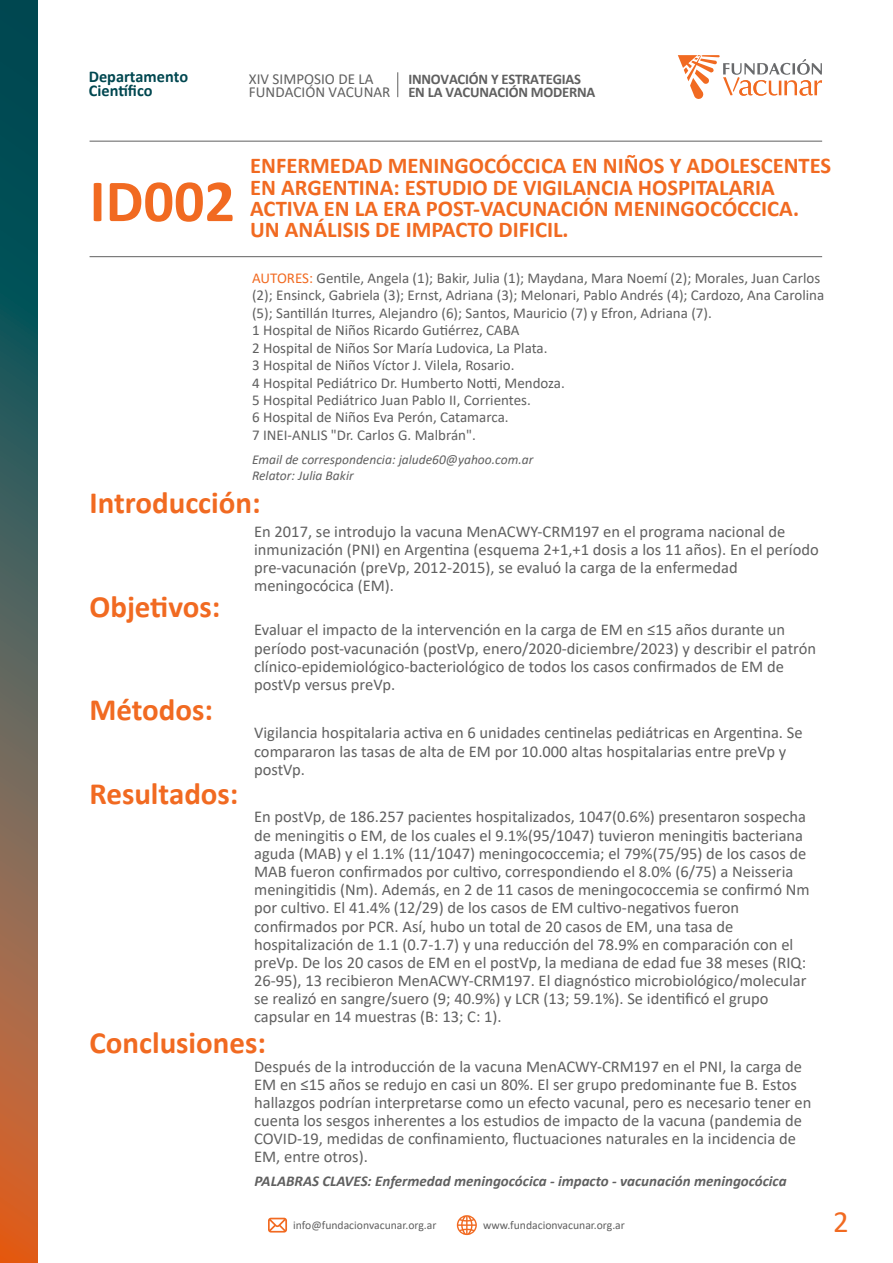
<style>
.page{position:relative;width:893px;height:1263px;background:#fff}
.page>*{position:absolute;margin:0;border:0;box-sizing:border-box;transform-origin:0 0}
.t1{font:700 60.15px "Calibri";color:#f16a21}
.t2{font:700 30.9px "Calibri";color:#f16a21}
.t3{font:30.9px "Calibri";color:#f16a21}
.t4{font:700 22.65px/21.3px "Calibri";color:#f16a21}
.t5{font:16.5px/18.1px "Calibri";color:#606060}
.t6{font:700 16.5px/14.2px "Calibri";color:#004750}
.t7{font:15.3px/12.8px "Calibri";color:#606060}
.t8{font:15px/17.4px "Calibri";color:#606060}
.t9{font:italic 700 15px "Calibri";color:#606060}
.t10{font:700 14.7px/13.5px "Calibri";letter-spacing:-.015em;color:#606060}
.t11{font:italic 13.5px/16.2px "Calibri";color:#606060}
.t12{font:11.7px "Calibri";color:#606060}
.s1{color:#f16a21}
</style>
<div class="page">
<svg style="left:0;top:0;width:37px;height:1263px;background:#5b5e50"></svg>
<svg style="left:678px;top:55px;width:144px;height:44px"></svg>
<hr style="left:90px;top:256px;width:732px;height:1px;background:#606060">
<hr style="left:90px;top:141px;width:732px;height:1px;background:#606060">
<svg style="left:397px;top:72px;width:1px;height:25px"></svg>
<svg style="left:457px;top:1215px;width:20px;height:20px"></svg>
<svg style="left:268px;top:1218px;width:19px;height:14px"></svg>
<p class="t6" style="left:89px;top:69px;width:101px">Departamento<br>Científico</p>
<p class="t7" style="left:249px;top:72px;width:143px">XIV SIMPOSIO DE LA<br>FUNDACIÓN VACUNAR</p>
<p class="t10" style="left:408px;top:72px;width:188px">INNOVACIÓN Y ESTRATEGIAS<br>EN LA VACUNACIÓN MODERNA</p>
<h1 class="t1" style="left:90px;top:159px;width:147px">ID002</h1>
<h3 class="t4" style="left:250px;top:155px;width:583px">ENFERMEDAD MENINGOCÓCCICA EN NIÑOS Y ADOLESCENTES EN ARGENTINA: ESTUDIO DE VIGILANCIA HOSPITALARIA ACTIVA EN LA ERA POST-VACUNACIÓN MENINGOCÓCCICA.<br>UN ANÁLISIS DE IMPACTO DIFICIL.</h3>
<p class="t8" style="left:252px;top:269px;width:574px"><span class="s1">AUTORES:</span> Gentile, Angela (1); Bakir, Julia (1); Maydana, Mara Noemí (2); Morales, Juan Carlos (2); Ensinck, Gabriela (3); Ernst, Adriana (3); Melonari, Pablo Andrés (4); Cardozo, Ana Carolina (5); Santillán Iturres, Alejandro (6); Santos, Mauricio (7) y Efron, Adriana (7).<br>1 Hospital de Niños Ricardo Gutiérrez, CABA<br>2 Hospital de Niños Sor María Ludovica, La Plata.<br>3 Hospital de Niños Víctor J. Vilela, Rosario.<br>4 Hospital Pediátrico Dr. Humberto Notti, Mendoza.<br>5 Hospital Pediátrico Juan Pablo II, Corrientes.<br>6 Hospital de Niños Eva Perón, Catamarca.<br>7 INEI-ANLIS "Dr. Carlos G. Malbrán".</p>
<p class="t11" style="left:252px;top:451px;width:283px">Email de correspondencia: jalude60@yahoo.com.ar<br>Relator: Julia Bakir</p>
<h2 class="t2" style="left:89px;top:480px;width:173px">Introducción:</h2>
<p class="t5" style="left:254px;top:522px;width:566px">En 2017, se introdujo la vacuna MenACWY-CRM197 en el programa nacional de inmunización (PNI) en Argentina (esquema 2+1,+1 dosis a los 11 años). En el período pre-vacunación (preVp, 2012-2015), se evaluó la carga de la enfermedad meningocócica (EM).</p>
<h2 class="t2" style="left:89px;top:585px;width:132px">Objetivos:</h2>
<p class="t5" style="left:254px;top:620px;width:563px">Evaluar el impacto de la intervención en la carga de EM en ≤15 años durante un período post-vacunación (postVp, enero/2020-diciembre/2023) y describir el patrón clínico-epidemiológico-bacteriológico de todos los casos confirmados de EM de postVp versus preVp.</p>
<h2 class="t2" style="left:89px;top:688px;width:125px">Métodos:</h2>
<h2 class="t2" style="left:89px;top:772px;width:151px">Resultados:</h2>
<p class="t5" style="left:254px;top:723px;width:550px">Vigilancia hospitalaria activa en 6 unidades centinelas pediátricas en Argentina. Se compararon las tasas de alta de EM por 10.000 altas hospitalarias entre preVp y postVp.</p>
<p class="t5" style="left:254px;top:807px;width:557px">En postVp, de 186.257 pacientes hospitalizados, 1047(0.6%) presentaron sospecha de meningitis o EM, de los cuales el 9.1%(95/1047) tuvieron meningitis bacteriana aguda (MAB) y el 1.1% (11/1047) meningococcemia; el 79%(75/95) de los casos de MAB fueron confirmados por cultivo, correspondiendo el 8.0% (6/75) a Neisseria meningitidis (Nm). Además, en 2 de 11 casos de meningococcemia se confirmó Nm por cultivo. El 41.4% (12/29) de los casos de EM cultivo-negativos fueron confirmados por PCR. Así, hubo un total de 20 casos de EM, una tasa de hospitalización de 1.1 (0.7-1.7) y una reducción del 78.9% en comparación con el preVp. De los 20 casos de EM en el postVp, la mediana de edad fue 38 meses (RIQ:<br>26-95), 13 recibieron MenACWY-CRM197. El diagnóstico microbiológico/molecular se realizó en sangre/suero (9; 40.9%) y LCR (13; 59.1%). Se identificó el grupo capsular en 14 muestras (B: 13; C: 1).</p>
<h2 class="t2" style="left:89px;top:1021px;width:178px">Conclusiones:</h2>
<p class="t5" style="left:254px;top:1056px;width:559px">Después de la introducción de la vacuna MenACWY-CRM197 en el PNI, la carga de EM en ≤15 años se redujo en casi un 80%. El ser grupo predominante fue B. Estos hallazgos podrían interpretarse como un efecto vacunal, pero es necesario tener en cuenta los sesgos inherentes a los estudios de impacto de la vacuna (pandemia de COVID-19, medidas de confinamiento, fluctuaciones naturales en la incidencia de EM, entre otros).</p>
<p class="t9" style="left:254px;top:1170px;width:534px">PALABRAS CLAVES: Enfermedad meningocócica - impacto - vacunación meningocócica</p>
<p class="t12" style="left:293px;top:1216px;width:145px">info@fundacionvacunar.org.ar</p>
<p class="t12" style="left:483px;top:1216px;width:143px">www.fundacionvacunar.org.ar</p>
<h2 class="t3" style="left:833px;top:1200px;width:17px">2</h2>
</div>
